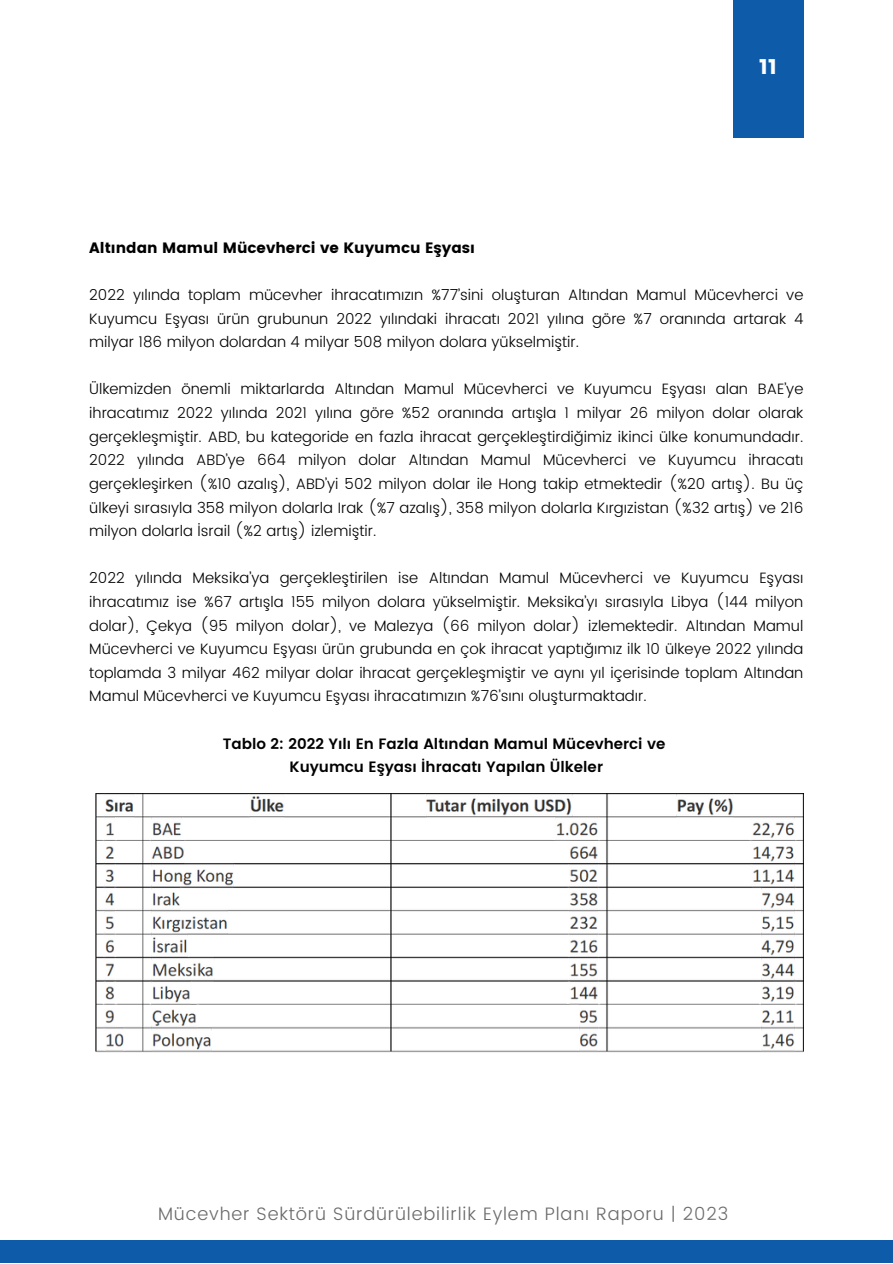
<style>
.page{position:relative;width:893px;height:1264px;background:#fff}
.page>*{position:absolute;margin:0;border:0;box-sizing:border-box;transform-origin:0 0}
.t1{font:21px "Poppins";color:#fff}
.t2{font:300 18px "Poppins";letter-spacing:.045em;color:#6b6b6b}
.t3{font:300 15px/23.5px "Poppins";color:#000;text-align:justify}
.t4{font:600 15px "Poppins";color:#000}
.t5{font:15px "Poppins";color:#000}
</style>
<div class="page">
<div style="left:0;top:1239px;width:892px;height:23px;background:#0e5baa"></div>
<div style="left:732px;top:0;width:71px;height:138px;background:#0e5baa"></div>
<img style="left:95px;top:793px;width:708px;height:260px">
<p class="t1" style="left:759px;top:55px;width:19px">11</p>
<p class="t5" style="left:89px;top:239px;width:387px">Altından Mamul Mücevherci ve Kuyumcu Eşyası</p>
<p class="t3" style="left:89px;top:283px;width:715px">2022 yılında toplam mücevher ihracatımızın %77’sini oluşturan Altından Mamul Mücevherci ve Kuyumcu Eşyası ürün grubunun 2022 yılındaki ihracatı 2021 yılına göre %7 oranında artarak 4 milyar 186 milyon dolardan 4 milyar 508 milyon dolara yükselmiştir.</p>
<p class="t3" style="left:89px;top:377px;width:715px">Ülkemizden önemli miktarlarda Altından Mamul Mücevherci ve Kuyumcu Eşyası alan BAE’ye ihracatımız 2022 yılında 2021 yılına göre %52 oranında artışla 1 milyar 26 milyon dolar olarak gerçekleşmiştir. ABD, bu kategoride en fazla ihracat gerçekleştirdiğimiz ikinci ülke konumundadır.<br>2022 yılında ABD’ye 664 milyon dolar Altından Mamul Mücevherci ve Kuyumcu ihracatı gerçekleşirken (%10 azalış), ABD’yi 502 milyon dolar ile Hong takip etmektedir (%20 artış). Bu üç ülkeyi sırasıyla 358 milyon dolarla Irak (%7 azalış), 358 milyon dolarla Kırgızistan (%32 artış) ve 216 milyon dolarla İsrail (%2 artış) izlemiştir.</p>
<p class="t3" style="left:89px;top:566px;width:715px">2022 yılında Meksika’ya gerçekleştirilen ise Altından Mamul Mücevherci ve Kuyumcu Eşyası ihracatımız ise %67 artışla 155 milyon dolara yükselmiştir. Meksika’yı sırasıyla Libya (144 milyon dolar), Çekya (95 milyon dolar), ve Malezya (66 milyon dolar) izlemektedir. Altından Mamul Mücevherci ve Kuyumcu Eşyası ürün grubunda en çok ihracat yaptığımız ilk 10 ülkeye 2022 yılında toplamda 3 milyar 462 milyar dolar ihracat gerçekleşmiştir ve aynı yıl içerisinde toplam Altından Mamul Mücevherci ve Kuyumcu Eşyası ihracatımızın %76’sını oluşturmaktadır.</p>
<p class="t4" style="left:223px;top:734px;width:444px">Tablo 2: 2022 Yılı En Fazla Altından Mamul Mücevherci ve</p>
<p class="t4" style="left:289px;top:758px;width:315px">Kuyumcu Eşyası İhracatı Yapılan Ülkeler</p>
<p class="t2" style="left:158px;top:1202px;width:571px">Mücevher Sektörü Sürdürülebilirlik Eylem Planı Raporu | 2023</p>
</div>
